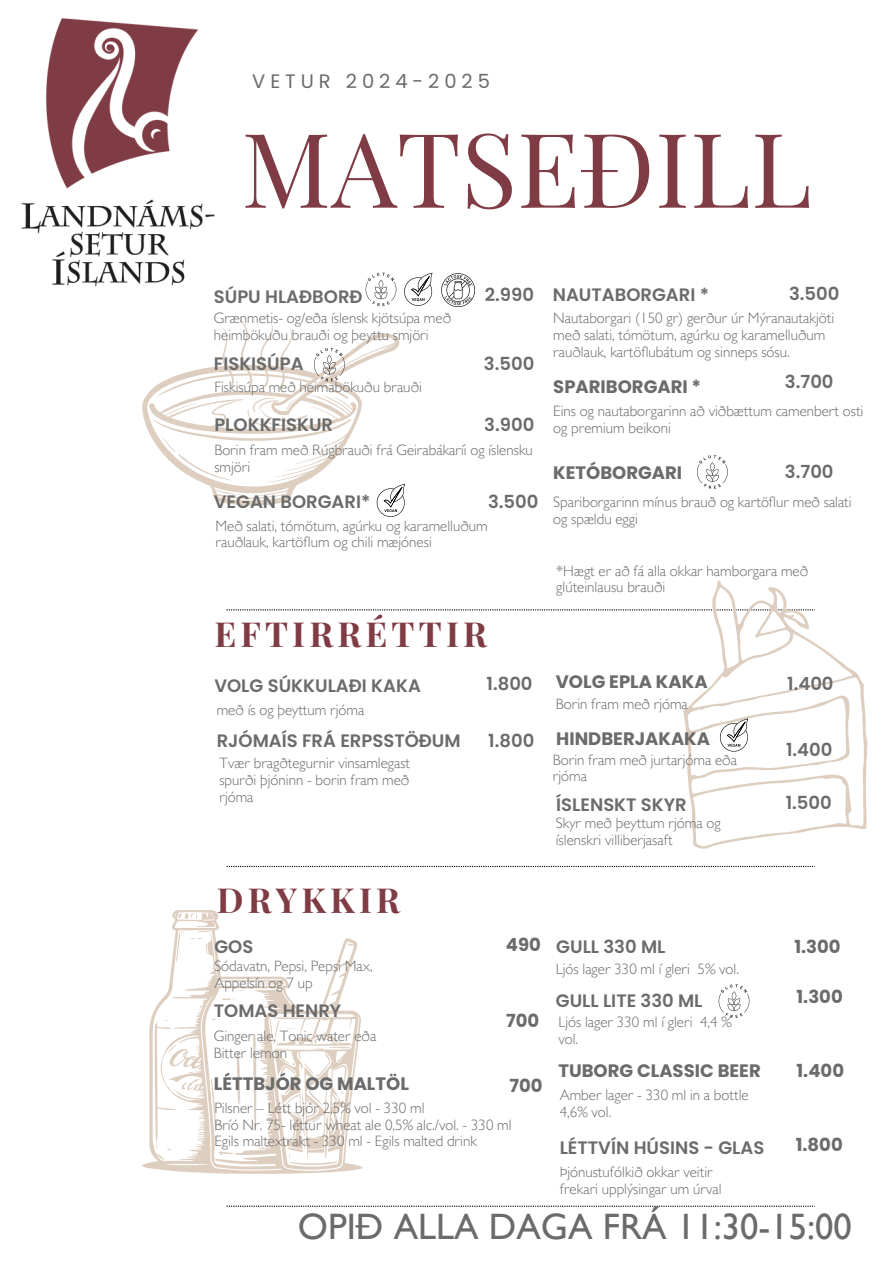
<style>
.page{position:relative;width:894px;height:1264px;background:#fff}
.page>*{position:absolute;margin:0;border:0;box-sizing:border-box;transform-origin:0 0}
.t1{font:103.5px "Playfair Display";color:#803c44}
.t2{font:500 36.75px "Gill Sans MT Std";color:#6b6b6b}
.t3{font:700 34.5px "Playfair Display";letter-spacing:.12em;color:#803c44}
.t4{font:19.5px "Poppins";letter-spacing:.255em;color:#6b6b6b}
.t5{font:600 18px "Poppins";color:#6b6b6b}
.t6{font:700 18px "Poppins";color:#6b6b6b}
.t7{font:300 15px/16.8px "Gill Sans MT Std";color:#6b6b6b}
</style>
<div class="page">
<svg style="left:226px;top:609px;width:457px;height:1px"></svg>
<svg style="left:226px;top:865px;width:588px;height:2px"></svg>
<svg style="left:226px;top:1205px;width:588px;height:1px"></svg>
<svg style="left:683px;top:580px;width:184px;height:269px"></svg>
<svg style="left:142px;top:910px;width:220px;height:264px"></svg>
<svg style="left:253px;top:1033px;width:4px;height:98px"></svg>
<svg style="left:218px;top:1151px;width:15px;height:4px"></svg>
<svg style="left:211px;top:1076px;width:12px;height:56px"></svg>
<svg style="left:236px;top:1051px;width:5px;height:53px"></svg>
<svg style="left:222px;top:998px;width:15px;height:1px"></svg>
<svg style="left:176px;top:931px;width:9px;height:31px"></svg>
<svg style="left:191px;top:930px;width:19px;height:23px"></svg>
<svg style="left:155px;top:1020px;width:38px;height:140px"></svg>
<svg style="left:220px;top:980px;width:64px;height:4px"></svg>
<svg style="left:178px;top:913px;width:19px;height:6px"></svg>
<svg style="left:270px;top:1018px;width:81px;height:147px"></svg>
<img style="left:21px;top:18px;width:194px;height:269px">
<svg style="left:365px;top:272px;width:31px;height:34px"></svg>
<svg style="left:404px;top:273px;width:28px;height:33px"></svg>
<svg style="left:441px;top:273px;width:34px;height:34px"></svg>
<svg style="left:697px;top:455px;width:30px;height:34px"></svg>
<svg style="left:719px;top:718px;width:29px;height:33px"></svg>
<svg style="left:718px;top:984px;width:31px;height:34px"></svg>
<svg style="left:142px;top:318px;width:263px;height:199px"></svg>
<h3 class="t4" style="left:252px;top:68px;width:239px">VETUR 2024-2025</h3>
<p class="t1" style="left:241px;top:96px;width:572px">MATSEÐILL</p>
<h4 class="t5" style="left:214px;top:284px;width:150px">SÚPU HLAÐBORÐ</h4>
<h3 class="t7" style="left:214px;top:312px;width:239px">Grænmetis- og/eða íslensk kjötsúpa með heimbökuðu brauði og þeyttu smjöri</h3>
<h1 class="t5" style="left:214px;top:351px;width:91px">FISKISÚPA</h1>
<h3 class="t7" style="left:214px;top:380px;width:209px">Fiskisúpa með heimabökuðu brauði</h3>
<p class="t5" style="left:214px;top:412px;width:120px">PLOKKFISKUR</p>
<h3 class="t5" style="left:485px;top:282px;width:51px">2.990</h3>
<p class="t5" style="left:484px;top:351px;width:52px">3.500</p>
<h3 class="t5" style="left:484px;top:412px;width:51px">3.900</h3>
<p class="t7" style="left:214px;top:443px;width:320px">Borin fram með Rúgbrauði frá Geirabákaríi og íslensku smjöri</p>
<p class="t5" style="left:488px;top:488px;width:52px">3.500</p>
<h3 class="t5" style="left:214px;top:488px;width:158px">VEGAN BORGARI*</h3>
<h3 class="t7" style="left:215px;top:519px;width:274px">Með salati, tómötum, agúrku og karamelluðum rauðlauk, kartöflum og chili mæjónesi</h3>
<h3 class="t3" style="left:214px;top:609px;width:274px">EFTIRRÉTTIR</h3>
<h3 class="t5" style="left:214px;top:673px;width:208px">VOLG SÚKKULAÐI KAKA</h3>
<p class="t7" style="left:217px;top:704px;width:149px">með ís og þeyttum rjóma</p>
<p class="t5" style="left:217px;top:728px;width:245px">RJÓMAÍS FRÁ ERPSSTÖÐUM</p>
<h3 class="t7" style="left:219px;top:756px;width:192px;text-align:justify">Tvær bragðtegurnir vinsamlegast spurði þjóninn - borin fram með rjóma</h3>
<h3 class="t5" style="left:486px;top:670px;width:48px">1.800</h3>
<p class="t5" style="left:488px;top:728px;width:48px">1.800</p>
<h3 class="t5" style="left:552px;top:282px;width:158px">NAUTABORGARI *</h3>
<p class="t5" style="left:788px;top:281px;width:52px">3.500</p>
<h3 class="t7" style="left:553px;top:312px;width:282px">Nautaborgari (150 gr) gerður úr Mýranautakjöti með salati, tómötum, agúrku og karamelluðum rauðlauk, kartöflubátum og sinneps sósu.</h3>
<h2 class="t6" style="left:553px;top:374px;width:149px">SPARIBORGARI *</h2>
<p class="t5" style="left:784px;top:369px;width:50px">3.700</p>
<h3 class="t7" style="left:553px;top:404px;width:311px">Eins og nautaborgarinn að viðbættum camenbert osti og premium beikoni</h3>
<h3 class="t6" style="left:553px;top:460px;width:130px">KETÓBORGARI</h3>
<p class="t5" style="left:784px;top:458px;width:50px">3.700</p>
<h3 class="t7" style="left:553px;top:495px;width:300px">Spariborgarinn mínus brauð og kartöflur með salati og spældu eggi</h3>
<h3 class="t7" style="left:556px;top:564px;width:253px">*Hægt er að fá alla okkar hamborgara með glúteinlausu brauði</h3>
<h3 class="t6" style="left:555px;top:669px;width:153px">VOLG EPLA KAKA</h3>
<p class="t7" style="left:555px;top:697px;width:133px">Borin fram með rjóma</p>
<h2 class="t6" style="left:556px;top:726px;width:155px">HINDBERJAKAKA</h2>
<p class="t7" style="left:552px;top:753px;width:185px">Borin fram með jurtarjóma eða rjóma</p>
<p class="t5" style="left:556px;top:791px;width:132px">ÍSLENSKT SKYR</p>
<p class="t7" style="left:555px;top:816px;width:166px">Skyr með þeyttum rjóma og íslenskri villiberjasaft</p>
<p class="t5" style="left:787px;top:671px;width:48px">1.400</p>
<h3 class="t5" style="left:785px;top:737px;width:48px">1.400</h3>
<p class="t5" style="left:785px;top:789px;width:48px">1.500</p>
<h3 class="t3" style="left:217px;top:875px;width:185px">DRYKKIR</h3>
<h3 class="t5" style="left:214px;top:933px;width:40px">GOS</h3>
<p class="t7" style="left:214px;top:960px;width:160px">Sódavatn, Pepsi, Pepsi Max,<br>Appelsín og 7 up</p>
<p class="t5" style="left:214px;top:997px;width:129px">TOMAS HENRY</p>
<h3 class="t7" style="left:214px;top:1029px;width:164px">Ginger ale, Tonic water eða<br>Bitter lemon</h3>
<h3 class="t6" style="left:506px;top:931px;width:36px">490</h3>
<p class="t6" style="left:506px;top:1007px;width:35px">700</p>
<h3 class="t6" style="left:214px;top:1070px;width:196px">LÉTTBJÓR OG MALTÖL</h3>
<h3 class="t7" style="left:214px;top:1101px;width:212px">Pilsner – Létt bjór 2,5% vol - 330 ml</h3>
<p class="t7" style="left:214px;top:1118px;width:299px">Bríó Nr. 75- léttur wheat ale 0,5% alc./vol. - 330 ml</p>
<p class="t7" style="left:214px;top:1135px;width:264px">Egils maltextrakt - 330 ml - Egils malted drink</p>
<p class="t6" style="left:509px;top:1072px;width:35px">700</p>
<p class="t5" style="left:556px;top:933px;width:111px">GULL 330 ML</p>
<h3 class="t7" style="left:555px;top:962px;width:185px">Ljós lager 330 ml í gleri 5% vol.</h3>
<p class="t7" style="left:558px;top:1016px;width:175px">Ljós lager 330 ml í gleri 4,4 % vol.</p>
<h3 class="t6" style="left:558px;top:1058px;width:204px">TUBORG CLASSIC BEER</h3>
<h3 class="t7" style="left:559px;top:1089px;width:190px">Amber lager - 330 ml in a bottle<br>4,6% vol.</h3>
<h3 class="t5" style="left:555px;top:987px;width:148px">GULL LITE 330 ML</h3>
<p class="t5" style="left:559px;top:1134px;width:206px">LÉTTVÍN HÚSINS - GLAS</p>
<h3 class="t7" style="left:559px;top:1165px;width:163px">Þjónustufólkið okkar veitir frekari upplýsingar um úrval</h3>
<h3 class="t6" style="left:794px;top:933px;width:48px">1.300</h3>
<h3 class="t6" style="left:796px;top:984px;width:48px">1.300</h3>
<p class="t6" style="left:796px;top:1058px;width:49px">1.400</p>
<p class="t6" style="left:795px;top:1132px;width:48px">1.800</p>
<p class="t2" style="left:298px;top:1213px;width:555px">OPIÐ ALLA DAGA FRÁ 11:30-15:00</p>
</div>
